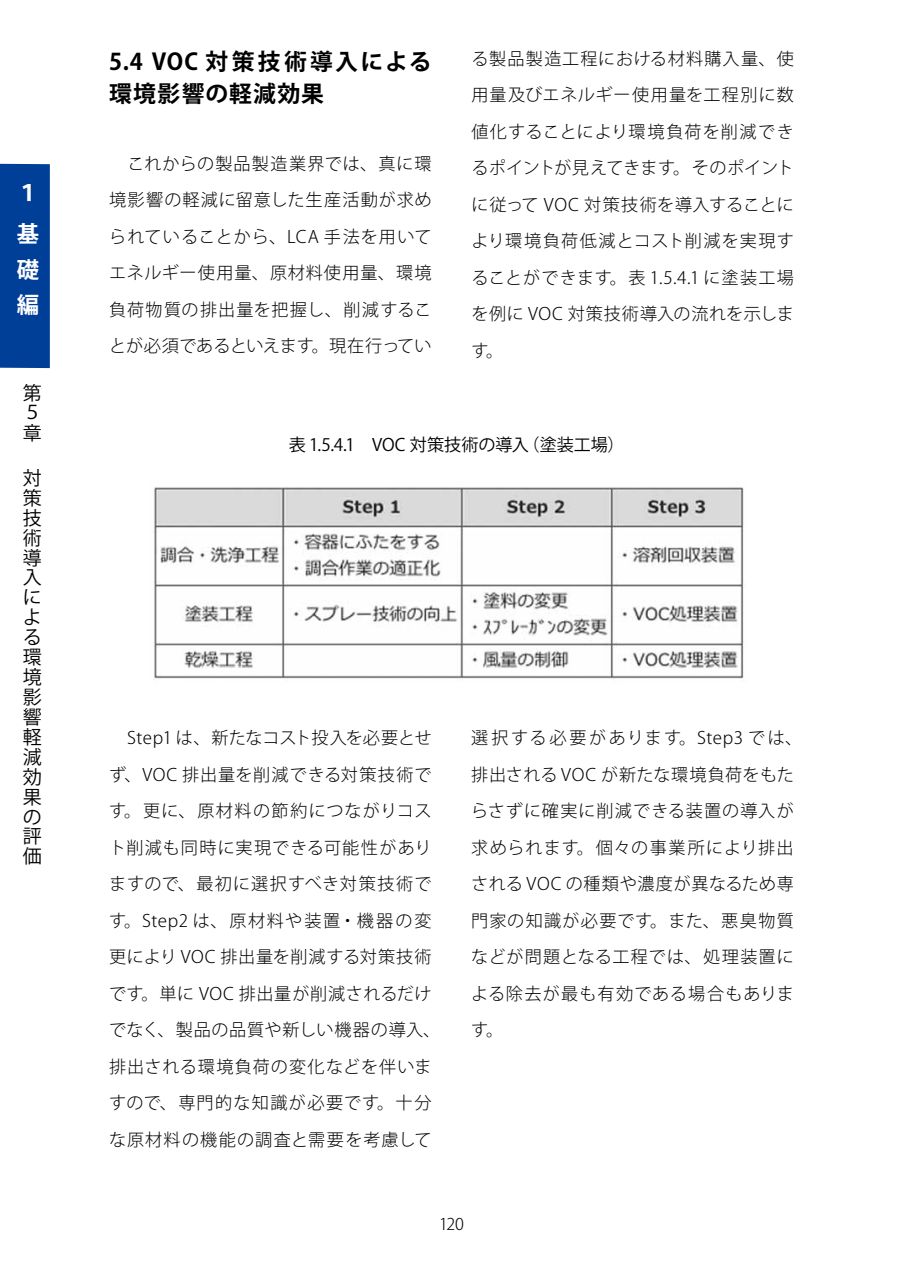
<style>
.page{position:relative;width:903px;height:1275px;background:#fff}
.page>*{position:absolute;margin:0;border:0;box-sizing:border-box;transform-origin:0 0}
.t1{font:700 22.75px/32.2px "Koz Go Pro";letter-spacing:.065em;color:#000}
.t2{font:700 22.4px/41.3px "Koz Go Pro";color:#fff}
.t3{font:18.9px/19.9px "Koz Go Pro";color:#000}
.t4{font:300 17.15px/36.6px "Koz Go Pro";letter-spacing:.05em;color:#000;text-align:justify}
.t5{font:17.15px "Koz Go Pro";letter-spacing:-.01em;color:#000}
.t6{font:300 16.1px "Koz Go Pro";color:#000}
</style>
<div class="page">
<div style="left:0;top:164px;width:50px;height:204px;background:#003f98"></div>
<img style="left:154px;top:487px;width:590px;height:193px">
<h2 class="t2" style="left:17px;top:174px;width:23px">１基</h2>
<h2 class="t2" style="left:17px;top:253px;width:23px;line-height:35.4px">礎編</h2>
<p class="t3" style="left:23px;top:383px;width:20px">第<br>５章</p>
<p class="t3" style="left:23px;top:468px;width:20px;text-align:justify">対策技術導入による環境影響軽減効果の評価</p>
<h1 class="t1" style="left:109px;top:47px;width:324px">5.4 VOC 対策技術導入による環境影響の軽減効果</h1>
<p class="t4" style="left:109px;top:145px;width:324px">　これからの製品製造業界では、真に環境影響の軽減に留意した生産活動が求められていることから、LCA 手法を用いてエネルギー使用量、原材料使用量、環境負荷物質の排出量を把握し、削減することが必須であるといえます。現在行ってい</p>
<p class="t4" style="left:471px;top:40px;width:324px">る製品製造工程における材料購入量、使用量及びエネルギー使用量を工程別に数値化することにより環境負荷を削減できるポイントが見えてきます。そのポイントに従って VOC 対策技術を導入することにより環境負荷低減とコスト削減を実現することができます。表 1.5.4.1 に塗装工場を例に VOC 対策技術導入の流れを示します。</p>
<p class="t5" style="left:289px;top:433px;width:337px">表 1.5.4.1　VOC 対策技術の導入（塗装工場）</p>
<p class="t4" style="left:109px;top:720px;width:332px;text-align:left">　Step1 は、新たなコスト投入を必要とせず、VOC 排出量を削減できる対策技術です。更に、原材料の節約につながりコスト削減も同時に実現できる可能性がありますので、最初に選択すべき対策技術です。Step2 は、原材料や装置・機器の変更により VOC 排出量を削減する対策技術です。単に VOC 排出量が削減されるだけでなく、製品の品質や新しい機器の導入、排出される環境負荷の変化などを伴いますので、専門的な知識が必要です。十分な原材料の機能の調査と需要を考慮して</p>
<p class="t4" style="left:471px;top:720px;width:333px;text-align:left">選択する必要があります。Step3 では、排出される VOC が新たな環境負荷をもたらさずに確実に削減できる装置の導入が求められます。個々の事業所により排出される VOC の種類や濃度が異なるため専門家の知識が必要です。また、悪臭物質などが問題となる工程では、処理装置による除去が最も有効である場合もあります。</p>
<p class="t6" style="left:439px;top:1213px;width:26px">120</p>
</div>
